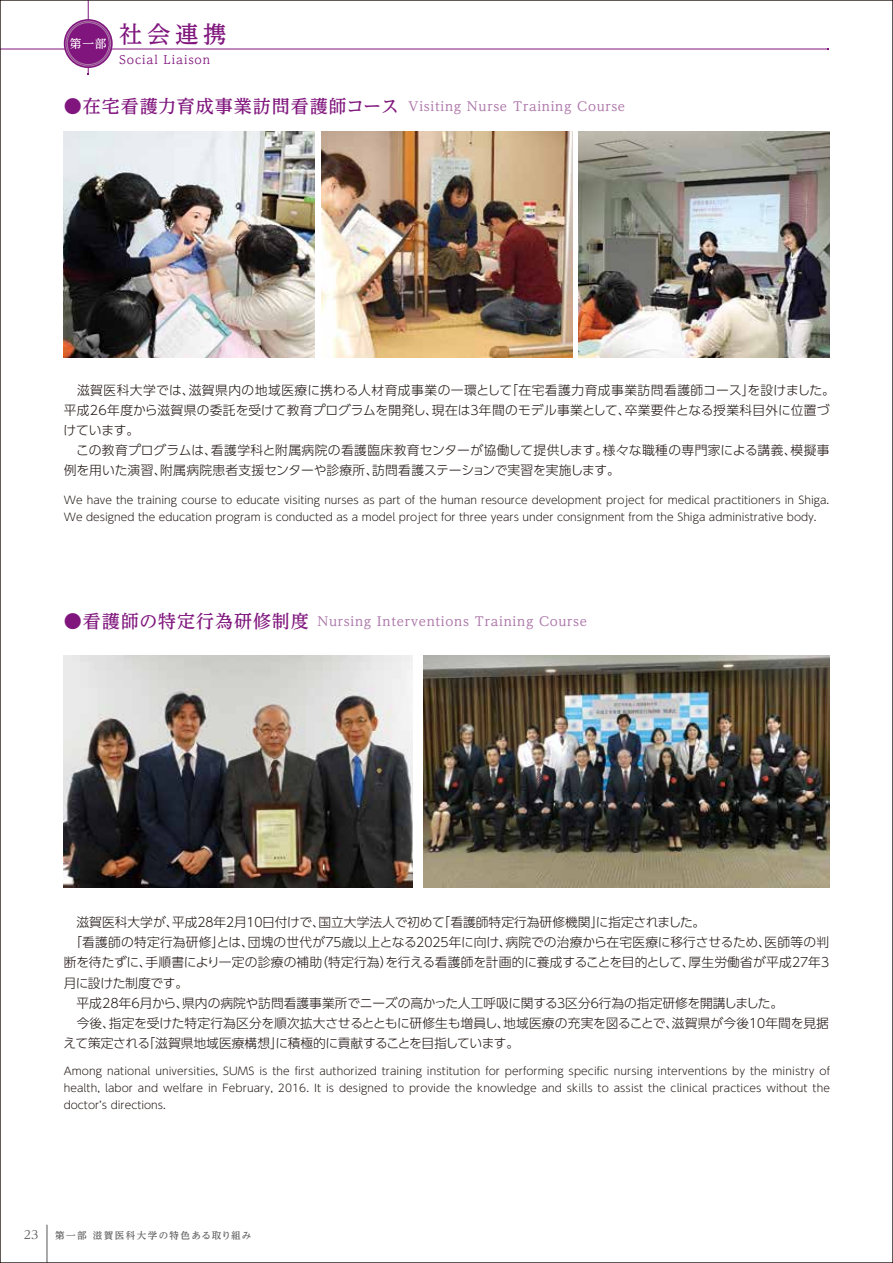
<style>
.page{position:relative;width:893px;height:1263px;background:#fff}
.page>*{position:absolute;margin:0;border:0;box-sizing:border-box;transform-origin:0 0}
.t1{font:500 23.4px "Reim Ytwz Pr 6";color:#80167d}
.t2{font:300 12.75px/20.2px "UD Shin Go Pr 6";color:#221815}
.t3{font:300 12.75px/20.2px "UD Shin Go Pr 6";letter-spacing:.02em;color:#221815}
.t4{font:500 12.75px "Reim Ytwz Pr 6";letter-spacing:.05em;color:#ae77aa}
.t5{font:11.7px "Reim Ytwz Pr 6";letter-spacing:.075em;color:#80167d}
.t6{font:11.7px "Reim Pr 6";color:#595757}
.t7{font:300 10.65px/17px "UD Shin Go Pr 6";color:#221815;text-align:justify}
.t8{font:500 9.6px "Reim Ytwz Pr 6";letter-spacing:.145em;color:#595757}
.s1{font-size:18px;color:#80167d}
</style>
<div class="page">
<img style="left:321px;top:132px;width:251px;height:226px">
<img style="left:579px;top:132px;width:250px;height:226px">
<img style="left:64px;top:132px;width:251px;height:226px">
<img style="left:424px;top:656px;width:405px;height:231px">
<img style="left:64px;top:656px;width:348px;height:231px">
<hr style="left:0;top:49px;width:828px;height:1px;background:#80167d">
<hr style="left:88px;top:0;width:1px;height:74px;background:#80167d">
<svg style="left:64px;top:19px;width:49px;height:49px"></svg>
<div style="left:67px;top:22px;width:43px;height:43px;background:#80167d;border-radius:50%"></div>
<div style="left:66px;top:21px;width:45px;height:45px;border:1px solid #ae77aa;border-radius:50%"></div>
<div style="left:67px;top:22px;width:43px;height:43px;border:1px solid #ae77aa;border-radius:50%"></div>
<hr style="left:47px;top:1225px;width:1px;height:38px;background:#595757">
<h1 class="t1" style="left:70px;top:15px;width:158px"><sub>第一部</sub> 社会連携</h1>
<p class="t5" style="left:119px;top:50px;width:93px">Social Liaison</p>
<p class="t4" style="left:64px;top:96px;width:563px"><span class="s1">●在宅看護力育成事業訪問看護師コース</span> Visiting Nurse Training Course</p>
<p class="t3" style="left:64px;top:379px;width:773px">　滋賀医科大学では、滋賀県内の地域医療に携わる人材育成事業の一環として「在宅看護力育成事業訪問看護師コース」を設けました。平成26年度から滋賀県の委託を受けて教育プログラムを開発し、現在は３年間のモデル事業として、卒業要件となる授業科目外に位置づけています。<br>　この教育プログラムは、看護学科と附属病院の看護臨床教育センターが協働して提供します。様々な職種の専門家による講義、模擬事例を用いた演習、附属病院患者支援センターや診療所、訪問看護ステーションで実習を実施します。</p>
<p class="t7" style="left:64px;top:491px;width:767px">We have the training course to educate visiting nurses as part of the human resource development project for medical practitioners in Shiga.<br>We designed the education program is conducted as a model project for three years under consignment from the Shiga administrative body.</p>
<p class="t4" style="left:64px;top:611px;width:525px"><span class="s1">●看護師の特定行為研修制度</span> Nursing Interventions Training Course</p>
<p class="t2" style="left:64px;top:911px;width:770px">　滋賀医科大学が、平成２８年２月１０日付けで、国立大学法人で初めて「看護師特定行為研修機関」に指定されました。<br>　「看護師の特定行為研修」とは、団塊の世代が７５歳以上となる２０２５年に向け、病院での治療から在宅医療に移行させるため、医師等の判断を待たずに、手順書により一定の診療の補助（特定行為）を行える看護師を計画的に養成することを目的として、厚生労働省が平成２７年３月に設けた制度です。<br>　平成28年6月から、県内の病院や訪問看護事業所でニーズの高かった人工呼吸に関する３区分６行為の指定研修を開講しました。<br>　今後、指定を受けた特定行為区分を順次拡大させるとともに研修生も増員し、地域医療の充実を図ることで、滋賀県が今後１０年間を見据えて策定される「滋賀県地域医療構想」に積極的に貢献することを目指しています。</p>
<p class="t7" style="left:64px;top:1062px;width:768px">Among national universities, SUMS is the first authorized training institution for performing specific nursing interventions by the ministry of health, labor and welfare in February, 2016. It is designed to provide the knowledge and skills to assist the clinical practices without the doctor’s directions.</p>
<p class="t6" style="left:24px;top:1225px;width:16px">23</p>
<p class="t8" style="left:55px;top:1227px;width:198px">第一部 滋賀医科大学の特色ある取り組み</p>
</div>
